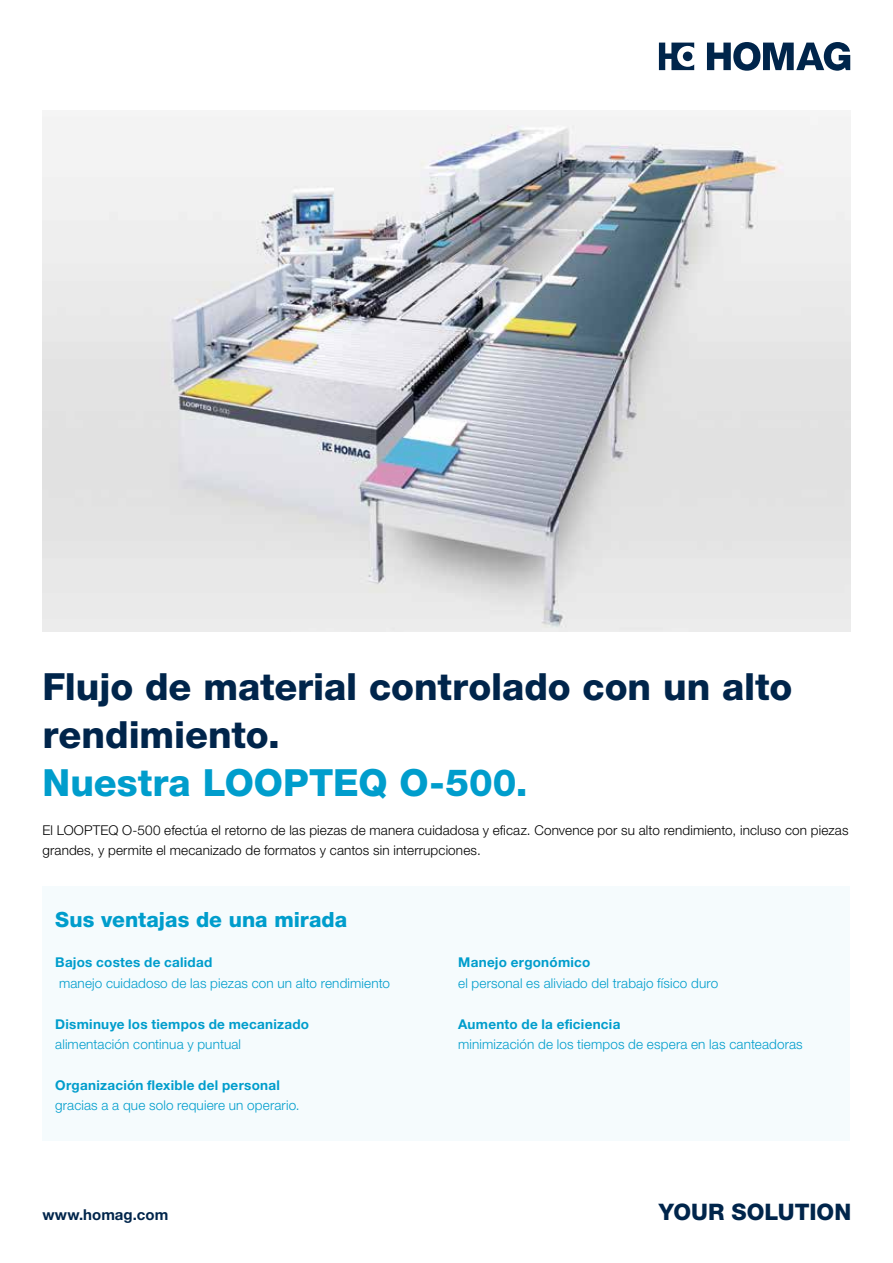
<style>
.page{position:relative;width:893px;height:1263px;background:#fff}
.page>*{position:absolute;margin:0;border:0;box-sizing:border-box;transform-origin:0 0}
.t1{font:800 37.5px/48px "Helvetica Neue LTW1 G";letter-spacing:-.005em;color:#00254b}
.t2{font:800 37.5px "Helvetica Neue LTW1 G";color:#009dcc}
.t3{font:800 22.8px "Helvetica Neue LTW1 G";color:#00254b}
.t4{font:800 21px "Helvetica Neue LTW1 G";letter-spacing:.005em;color:#009dcc}
.t5{font:700 15px "Helvetica Neue LTW1 G";color:#00254b}
.t6{font:300 13.5px "Helvetica Neue LTW1 G";letter-spacing:.01em;color:#009dcc}
.t7{font:300 13.5px/20.4px "Helvetica Neue LTW1 G";letter-spacing:.01em;color:#000}
.t8{font:700 13.5px "Helvetica Neue LTW1 G";letter-spacing:.02em;color:#009dcc}
</style>
<div class="page">
<div style="left:43px;top:886px;width:807px;height:255px;background:#f5fbfd"></div>
<img style="left:43px;top:116px;width:807px;height:515px">
<svg style="left:707px;top:42px;width:143px;height:29px"></svg>
<svg style="left:659px;top:43px;width:35px;height:27px"></svg>
<h1 class="t1" style="left:43px;top:663px;width:751px">Flujo de material controlado con un alto rendimiento.</h1>
<h1 class="t2" style="left:43px;top:760px;width:487px">Nuestra LOOPTEQ O-500.</h1>
<p class="t7" style="left:43px;top:820px;width:808px">El LOOPTEQ O-500 efectúa el retorno de las piezas de manera cuidadosa y eficaz. Convence por su alto rendimiento, incluso con piezas grandes, y permite el mecanizado de formatos y cantos sin interrupciones.</p>
<h3 class="t4" style="left:55px;top:907px;width:293px">Sus ventajas de una mirada</h3>
<p class="t8" style="left:55px;top:954px;width:159px">Bajos costes de calidad</p>
<p class="t6" style="left:59px;top:975px;width:332px">manejo cuidadoso de las piezas con un alto rendimiento</p>
<p class="t8" style="left:55px;top:1015px;width:255px">Disminuye los tiempos de mecanizado</p>
<p class="t6" style="left:55px;top:1036px;width:187px">alimentación continua y puntual</p>
<p class="t8" style="left:55px;top:1077px;width:226px">Organización flexible del personal</p>
<p class="t6" style="left:55px;top:1097px;width:246px">gracias a a que solo requiere un operario.</p>
<p class="t8" style="left:458px;top:954px;width:134px">Manejo ergonómico</p>
<p class="t6" style="left:458px;top:975px;width:262px">el personal es aliviado del trabajo físico duro</p>
<p class="t8" style="left:458px;top:1015px;width:164px">Aumento de la eficiencia</p>
<p class="t6" style="left:458px;top:1036px;width:346px">minimización de los tiempos de espera en las canteadoras</p>
<p class="t5" style="left:43px;top:1206px;width:127px">www.homag.com</p>
<h2 class="t3" style="left:659px;top:1199px;width:194px">YOUR SOLUTION</h2>
</div>
